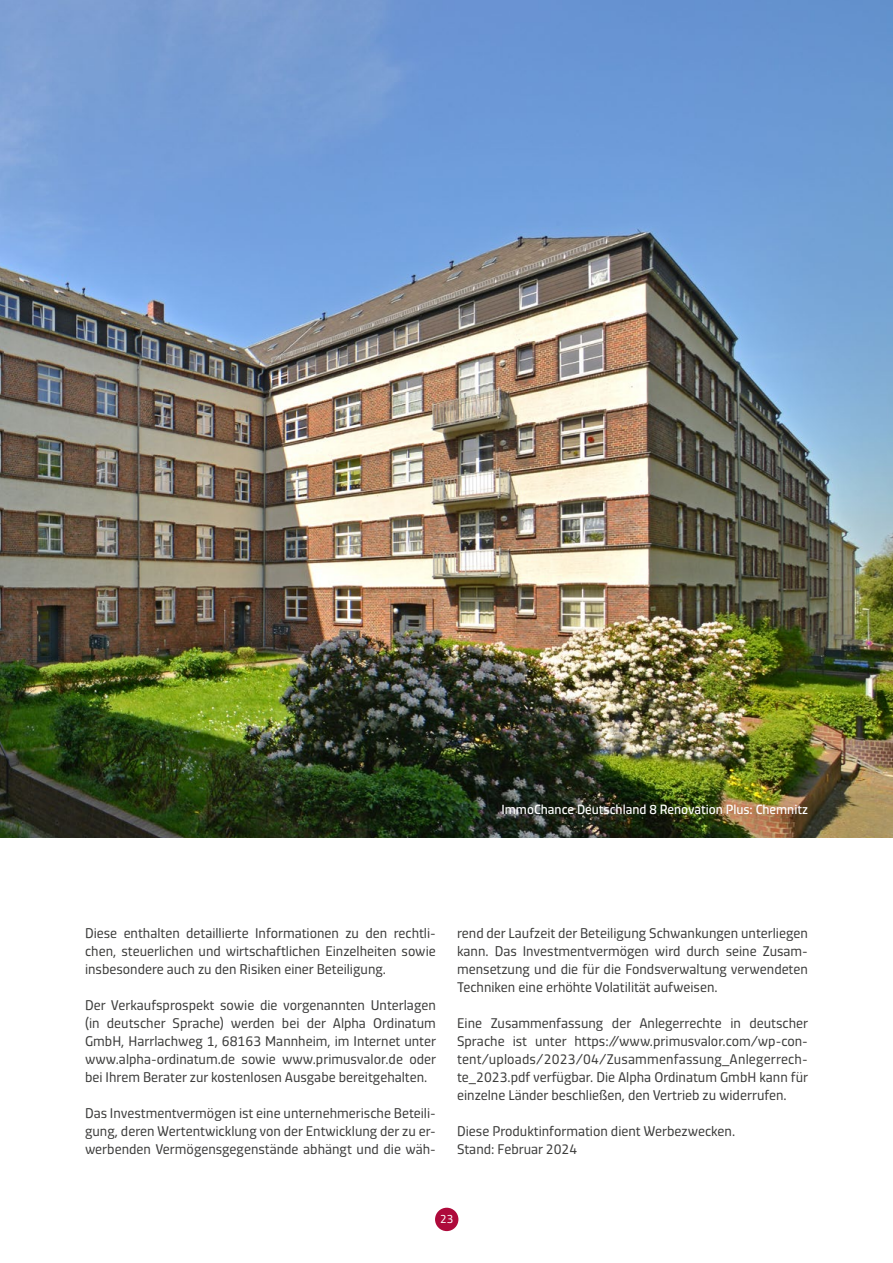
<style>
.page{position:relative;width:893px;height:1263px;background:#fff}
.page>*{position:absolute;margin:0;border:0;box-sizing:border-box;transform-origin:0 0}
.t1{font:14.25px/18px "Dic Sans";color:#3c3c3b;text-align:justify}
.t2{font:13.5px "Dic Sans";color:#fff}
.t3{font:12px "Dic Sans";color:#fff}
</style>
<div class="page">
<img style="left:0;top:0;width:893px;height:838px">
<div style="left:435px;top:1208px;width:23px;height:23px;background:#ae0a3b;border-radius:50%"></div>
<p class="t2" style="left:501px;top:800px;width:308px">ImmoChance Deutschland 8 Renovation Plus: Chemnitz</p>
<p class="t1" style="left:85px;top:923px;width:352px">Diese enthalten detaillierte Informationen zu den rechtli&shy;chen, steuerlichen und wirtschaftlichen Einzelheiten sowie insbesondere auch zu den Risiken einer Beteiligung.</p>
<p class="t1" style="left:85px;top:995px;width:353px">Der Verkaufsprospekt sowie die vorgenannten Unterlagen (in deutscher Sprache) werden bei der Alpha Ordinatum GmbH, Harrlachweg 1, 68163 Mannheim, im Internet unter www.alpha-ordinatum.de sowie www.primusvalor.de oder bei Ihrem Berater zur kostenlosen Ausgabe bereitgehalten.</p>
<p class="t1" style="left:85px;top:1103px;width:352px">Das Investmentvermögen ist eine unternehmerische Beteili&shy;gung, deren Wertentwicklung von der Entwicklung der zu er&shy;werbenden Vermögensgegenstände abhängt und die wäh-</p>
<p class="t1" style="left:457px;top:923px;width:352px">rend der Laufzeit der Beteiligung Schwankungen unterliegen kann. Das Investmentvermögen wird durch seine Zusam&shy;mensetzung und die für die Fondsverwaltung verwendeten Techniken eine erhöhte Volatilität aufweisen.</p>
<p class="t1" style="left:457px;top:1013px;width:353px">Eine Zusammenfassung der Anlegerrechte in deutscher Sprache ist unter https://www.primusvalor.com/wp-con&shy;tent/uploads/2023/04/Zusammenfassung_Anlegerrech&shy;te_2023.pdf verfügbar. Die Alpha Ordinatum GmbH kann für einzelne Länder beschließen, den Vertrieb zu widerrufen.</p>
<p class="t1" style="left:457px;top:1121px;width:280px">Diese Produktinformation dient Werbezwecken.<br>Stand: Februar 2024</p>
<p class="t3" style="left:440px;top:1210px;width:15px">23</p>
</div>
